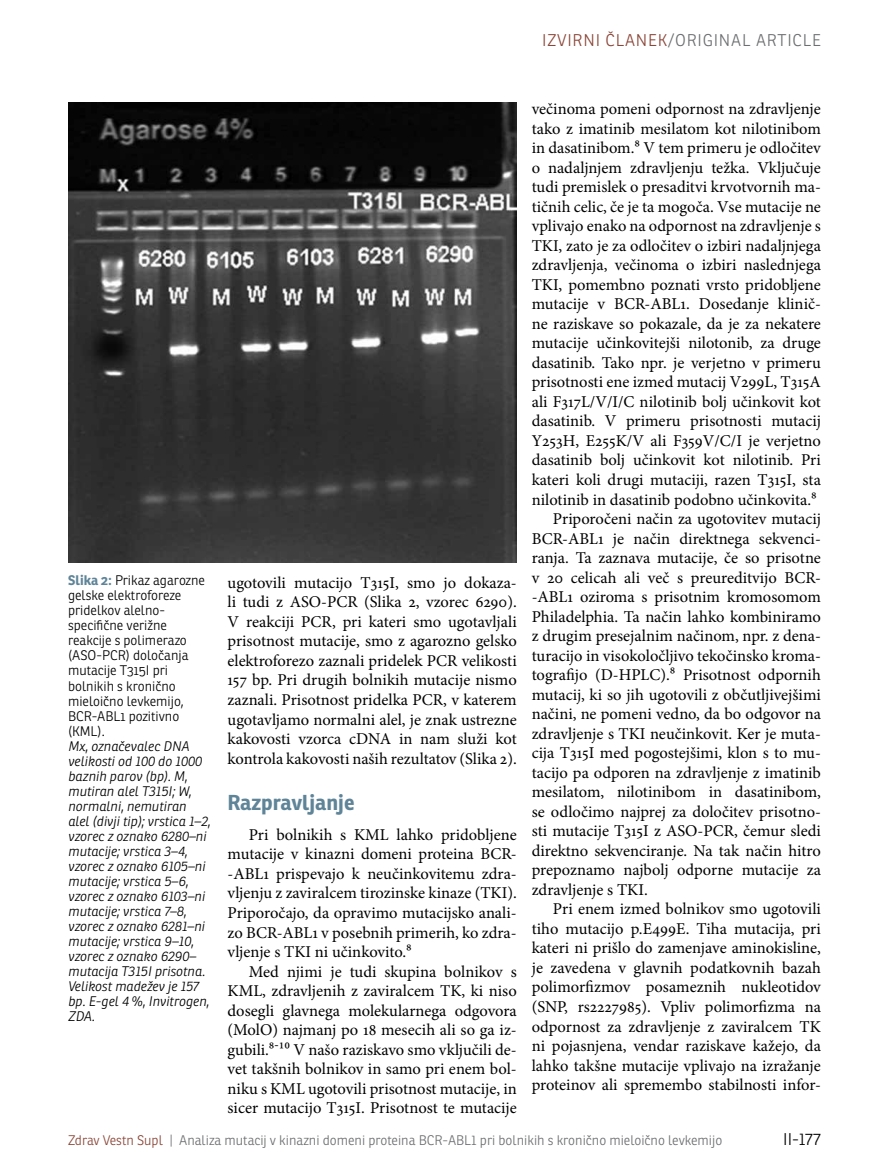
<style>
.page{position:relative;width:872px;height:1166px;background:#fff}
.page>*{position:absolute;margin:0;border:0;box-sizing:border-box;transform-origin:0 0}
.t1{font:700 21px "Ronnia";color:#5f8498}
.t2{font:16.5px/19.5px "Minion Pro";color:#000;text-align:justify}
.t3{font:300 16.5px "Ronnia";letter-spacing:.05em;color:#6d6e71}
.t4{font:300 16.5px "Ronnia";color:#000}
.t5{font:italic 300 13.5px/15px "Ronnia";color:#000}
.t6{font:300 13.5px/15px "Ronnia";color:#000}
.t7{font:300 13.5px "Ronnia";color:#6d6e71}
.s1{color:#8a4638}
.s2{font-weight:700;color:#5f8498}
</style>
<div class="page">
<img style="left:68px;top:102px;width:449px;height:460px">
<p class="t3" style="left:542px;top:30px;width:280px"><span class="s1">Izvi rni članek</span>/Ori gi nal arti cle</p>
<p class="t6" style="left:68px;top:573px;width:139px"><span class="s2">Slika 2:</span> Prikaz agarozne gelske elektroforeze pridelkov alelno&shy;specifične verižne reakcije s polimerazo (ASO-PCR) določanja mutacije T315I pri bolnikih s kronično mieloično levkemijo,<br>BCR-ABL1 pozitivno (KML).</p>
<p class="t5" style="left:68px;top:738px;width:144px">Mx, označevalec DNA velikosti od 100 do 1000 baznih parov (bp). M, mutiran alel T315I; W, normalni, nemutiran alel (divji tip); vrstica 1–2, vzorec z oznako 6280–ni mutacije; vrstica 3–4, vzorec z oznako 6105–ni mutacije; vrstica 5–6, vzorec z oznako 6103–ni mutacije; vrstica 7–8, vzorec z oznako 6281–ni mutacije; vrstica 9–10, vzorec z oznako 6290– mutacija T315I prisotna.<br>Velikost madežev je 157 bp. E-gel 4 %, Invitrogen,<br>ZDA.</p>
<p class="t2" style="left:227px;top:572px;width:291px">ugotovili mutacijo T315I, smo jo dokaza&shy;li tudi z ASO-PCR (Slika 2, vzorec 6290).<br>V reakciji PCR, pri kateri smo ugotavljali prisotnost mutacije, smo z agarozno gelsko elektroforezo zaznali pridelek PCR velikosti 157 bp. Pri drugih bolnikih mutacije nismo zaznali. Prisotnost pridelka PCR, v katerem ugotavljamo normalni alel, je znak ustrezne kakovosti vzorca cDNA in nam služi kot kontrola kakovosti naših rezultatov (Slika 2).</p>
<p class="t1" style="left:227px;top:788px;width:128px">Razpravljanje</p>
<p class="t2" style="left:227px;top:824px;width:291px;text-indent:21px">Pri bolnikih s KML lahko pridobljene mutacije v kinazni domeni proteina BCR--ABL1 prispevajo k neučinkovitemu zdra&shy;vljenju z zaviralcem tirozinske kinaze (TKI).<br>Priporočajo, da opravimo mutacijsko anali&shy;zo BCR-ABL1 v posebnih primerih, ko zdra&shy;vljenje s TKI ni učinkovito.8</p>
<p class="t2" style="left:227px;top:961px;width:291px;text-indent:21px">Med njimi je tudi skupina bolnikov s KML, zdravljenih z zaviralcem TK, ki niso dosegli glavnega molekularnega odgovora (MolO) najmanj po 18 mesecih ali so ga iz&shy;gubili.8-10 V našo raziskavo smo vključili de&shy;vet takšnih bolnikov in samo pri enem bol&shy;niku s KML ugotovili prisotnost mutacije, in sicer mutacijo T315I. Prisotnost te mutacije</p>
<p class="t2" style="left:531px;top:99px;width:291px">večinoma pomeni odpornost na zdravljenje</p>
<p class="t2" style="left:531px;top:119px;width:291px">tako z imatinib mesilatom kot nilotinibom</p>
<p class="t2" style="left:531px;top:138px;width:291px">in dasatinibom.8 V tem primeru je odločitev</p>
<p class="t2" style="left:531px;top:158px;width:291px">o nadaljnjem zdravljenju težka. Vključuje</p>
<p class="t2" style="left:531px;top:177px;width:291px">tudi premislek o presaditvi krvotvornih ma-</p>
<p class="t2" style="left:531px;top:197px;width:291px">tičnih celic, če je ta mogoča. Vse mutacije ne</p>
<p class="t2" style="left:531px;top:216px;width:291px">vplivajo enako na odpornost na zdravljenje s</p>
<p class="t2" style="left:531px;top:236px;width:291px">TKI, zato je za odločitev o izbiri nadaljnjega</p>
<p class="t2" style="left:531px;top:255px;width:291px">zdravljenja, večinoma o izbiri naslednjega</p>
<p class="t2" style="left:531px;top:275px;width:291px">TKI, pomembno poznati vrsto pridobljene</p>
<p class="t2" style="left:531px;top:294px;width:291px">mutacije v BCR-ABL1. Dosedanje klinič-</p>
<p class="t2" style="left:531px;top:314px;width:291px">ne raziskave so pokazale, da je za nekatere</p>
<p class="t2" style="left:531px;top:333px;width:291px">mutacije učinkovitejši nilotonib, za druge</p>
<p class="t2" style="left:531px;top:353px;width:291px">dasatinib. Tako npr. je verjetno v primeru</p>
<p class="t2" style="left:531px;top:372px;width:291px">prisotnosti ene izmed mutacij V299L, T315A</p>
<p class="t2" style="left:531px;top:392px;width:291px">ali F317L/V/I/C nilotinib bolj učinkovit kot</p>
<p class="t2" style="left:531px;top:411px;width:291px">dasatinib. V primeru prisotnosti mutacij</p>
<p class="t2" style="left:531px;top:431px;width:291px">Y253H, E255K/V ali F359V/C/I je verjetno</p>
<p class="t2" style="left:531px;top:450px;width:291px">dasatinib bolj učinkovit kot nilotinib. Pri</p>
<p class="t2" style="left:531px;top:470px;width:291px">kateri koli drugi mutaciji, razen T315I, sta</p>
<p class="t2" style="left:531px;top:489px;width:287px">nilotinib in dasatinib podobno učinkovita.8</p>
<p class="t2" style="left:553px;top:509px;width:269px">Priporočeni način za ugotovitev mutacij</p>
<p class="t2" style="left:531px;top:528px;width:291px">BCR-ABL1 je način direktnega sekvenci-</p>
<p class="t2" style="left:531px;top:548px;width:291px">ranja. Ta zaznava mutacije, če so prisotne</p>
<p class="t2" style="left:531px;top:567px;width:291px">v 20 celicah ali več s preureditvijo BCR-</p>
<p class="t2" style="left:531px;top:587px;width:291px">-ABL1 oziroma s prisotnim kromosomom</p>
<p class="t2" style="left:531px;top:606px;width:291px">Philadelphia. Ta način lahko kombiniramo</p>
<p class="t2" style="left:531px;top:626px;width:291px">z drugim presejalnim načinom, npr. z dena-</p>
<p class="t2" style="left:531px;top:645px;width:291px">turacijo in visokoločljivo tekočinsko kroma-</p>
<p class="t2" style="left:531px;top:665px;width:291px">tografijo (D-HPLC).8 Prisotnost odpornih</p>
<p class="t2" style="left:531px;top:684px;width:291px">mutacij, ki so jih ugotovili z občutljivejšimi</p>
<p class="t2" style="left:531px;top:704px;width:291px">načini, ne pomeni vedno, da bo odgovor na</p>
<p class="t2" style="left:531px;top:723px;width:291px">zdravljenje s TKI neučinkovit. Ker je muta-</p>
<p class="t2" style="left:531px;top:743px;width:291px">cija T315I med pogostejšimi, klon s to mu-</p>
<p class="t2" style="left:531px;top:762px;width:291px">tacijo pa odporen na zdravljenje z imatinib</p>
<p class="t2" style="left:531px;top:782px;width:291px">mesilatom, nilotinibom in dasatinibom,</p>
<p class="t2" style="left:531px;top:801px;width:291px">se odločimo najprej za določitev prisotno-</p>
<p class="t2" style="left:531px;top:821px;width:291px">sti mutacije T315I z ASO-PCR, čemur sledi</p>
<p class="t2" style="left:531px;top:840px;width:291px">direktno sekvenciranje. Na tak način hitro</p>
<p class="t2" style="left:531px;top:860px;width:291px">prepoznamo najbolj odporne mutacije za</p>
<p class="t2" style="left:531px;top:879px;width:118px">zdravljenje s TKI.</p>
<p class="t2" style="left:553px;top:899px;width:269px">Pri enem izmed bolnikov smo ugotovili</p>
<p class="t2" style="left:531px;top:918px;width:291px">tiho mutacijo p.E499E. Tiha mutacija, pri</p>
<p class="t2" style="left:531px;top:938px;width:291px">kateri ni prišlo do zamenjave aminokisline,</p>
<p class="t2" style="left:531px;top:957px;width:291px">je zavedena v glavnih podatkovnih bazah</p>
<p class="t2" style="left:531px;top:977px;width:291px">polimorfizmov posameznih nukleotidov</p>
<p class="t2" style="left:531px;top:996px;width:291px">(SNP, rs2227985). Vpliv polimorfizma na</p>
<p class="t2" style="left:531px;top:1016px;width:291px">odpornost za zdravljenje z zaviralcem TK</p>
<p class="t2" style="left:531px;top:1035px;width:291px">ni pojasnjena, vendar raziskave kažejo, da</p>
<p class="t2" style="left:531px;top:1055px;width:291px">lahko takšne mutacije vplivajo na izražanje</p>
<p class="t2" style="left:531px;top:1074px;width:291px">proteinov ali spremembo stabilnosti infor-</p>
<p class="t7" style="left:68px;top:1131px;width:656px"><span class="s1">Zdrav Vestn Supl</span> | Analiza mutacij v kinazni domeni proteina BCR-ABL1 pri bolnikih s kronično mieloično levkemijo</p>
<p class="t4" style="left:783px;top:1128px;width:39px">II-177</p>
</div>
